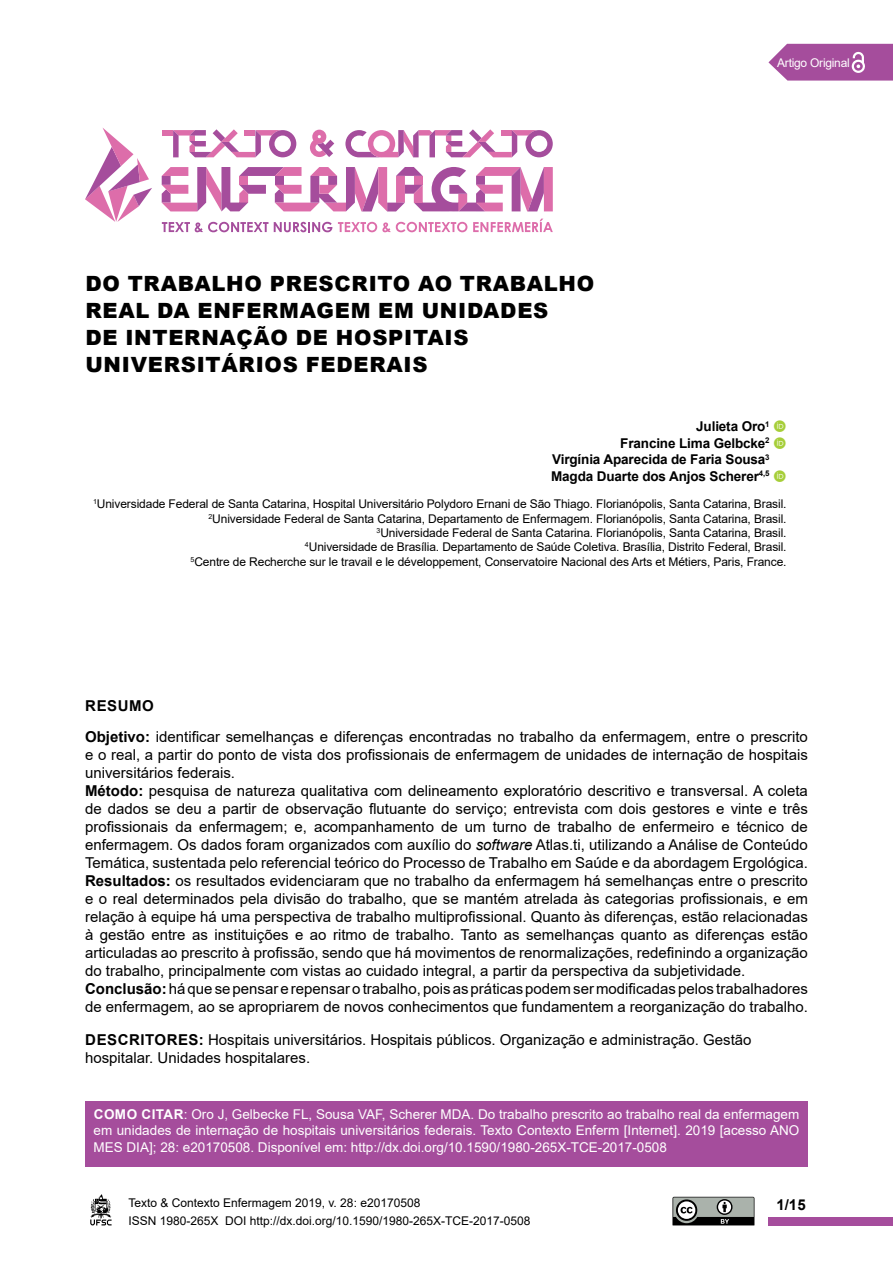
<style>
.page{position:relative;width:893px;height:1263px;background:#fff}
.page>*{position:absolute;margin:0;border:0;box-sizing:border-box;transform-origin:0 0}
.t1{font:900 21px/27px "Arial";letter-spacing:.035em;color:#000}
.t2{font:15px/18px "Arial";color:#000}
.t3{font:700 15px "Arial";color:#000}
.t4{font:13.5px/16.2px "Arial";color:#fff;text-align:justify}
.t5{font:700 13.5px/16.5px "Arial";letter-spacing:-.01em;color:#000;text-align:right}
.t6{font:12px/14.4px "Arial";letter-spacing:-.01em;color:#000}
.t7{font:12px "Arial";letter-spacing:-.02em;color:#fff}
.s1{font-weight:700}
.s2{font-style:italic}
</style>
<div class="page">
<div style="left:769px;top:1217px;width:124px;height:8px;background:#a54d9c"></div>
<svg style="left:90px;top:1194px;width:22px;height:31px"></svg>
<svg style="left:162px;top:167px;width:391px;height:45px"></svg>
<div style="left:162px;top:130px;width:11px;height:6px;background:#dd6daa"></div>
<svg style="left:173px;top:129px;width:123px;height:28px"></svg>
<svg style="left:310px;top:129px;width:243px;height:28px"></svg>
<svg style="left:162px;top:222px;width:106px;height:10px"></svg>
<svg style="left:274px;top:222px;width:58px;height:10px"></svg>
<svg style="left:338px;top:222px;width:129px;height:10px"></svg>
<svg style="left:473px;top:219px;width:80px;height:13px"></svg>
<svg style="left:85px;top:128px;width:67px;height:94px"></svg>
<svg style="left:768px;top:44px;width:125px;height:37px;background:#af61a7"></svg>
<svg style="left:672px;top:1197px;width:83px;height:29px;background:#777b78"></svg>
<div style="left:85px;top:1101px;width:723px;height:66px;background:#a54d9c"></div>
<h1 class="t1" style="left:85px;top:270px;width:510px">DO TRABALHO PRESCRITO AO TRABALHO<br>REAL DA ENFERMAGEM EM UNIDADES<br>DE INTERNAÇÃO DE HOSPITAIS<br>UNIVERSITÁRIOS FEDERAIS</h1>
<p class="t7" style="left:777px;top:54px;width:74px">Artigo Original</p>
<p class="t5" style="left:551px;top:419px;width:220px">Julieta Oro<sup>1<br></sup>Francine Lima Gelbcke<sup>2<br></sup>Virgínia Aparecida de Faria Sousa<sup>3<br></sup>Magda Duarte dos Anjos Scherer<sup>4,5</sup></p>
<p class="t6" style="left:93px;top:497px;width:695px;text-align:right"><sup>1</sup>Universidade Federal de Santa Catarina, Hospital Universitário Polydoro Ernani de São Thiago. Florianópolis, Santa Catarina, Brasil.<br><sup>2</sup>Universidade Federal de Santa Catarina, Departamento de Enfermagem. Florianópolis, Santa Catarina, Brasil.<br><sup>3</sup>Universidade Federal de Santa Catarina. Florianópolis, Santa Catarina, Brasil.<br><sup>4</sup>Universidade de Brasília. Departamento de Saúde Coletiva. Brasília, Distrito Federal, Brasil.<br><sup>5</sup>Centre de Recherche sur le travail e le développement, Conservatoire Nacional des Arts et Métiers, Paris, France.</p>
<p class="t2" style="left:85px;top:691px;width:724px;line-height:30.8px"><span class="s1">RESUMO<br>Objetivo:</span> identificar semelhanças e diferenças encontradas no trabalho da enfermagem, entre o prescrito</p>
<p class="t2" style="left:85px;top:746px;width:724px">e o real, a partir do ponto de vista dos profissionais de enfermagem de unidades de internação de hospitais universitários federais.<br><span class="s1">Método:</span> pesquisa de natureza qualitativa com delineamento exploratório descritivo e transversal. A coleta de dados se deu a partir de observação flutuante do serviço; entrevista com dois gestores e vinte e três profissionais da enfermagem; e, acompanhamento de um turno de trabalho de enfermeiro e técnico de enfermagem. Os dados foram organizados com auxílio do <span class="s2">software</span> Atlas.ti, utilizando a Análise de Conteúdo Temática, sustentada pelo referencial teórico do Processo de Trabalho em Saúde e da abordagem Ergológica.<br><span class="s1">Resultados:</span> os resultados evidenciaram que no trabalho da enfermagem há semelhanças entre o prescrito e o real determinados pela divisão do trabalho, que se mantém atrelada às categorias profissionais, e em relação à equipe há uma perspectiva de trabalho multiprofissional. Quanto às diferenças, estão relacionadas à gestão entre as instituições e ao ritmo de trabalho. Tanto as semelhanças quanto as diferenças estão articuladas ao prescrito à profissão, sendo que há movimentos de renormalizações, redefinindo a organização do trabalho, principalmente com vistas ao cuidado integral, a partir da perspectiva da subjetividade.<br><span class="s1">Conclusão:</span> há que se pensar e repensar o trabalho, pois as práticas podem ser modificadas pelos trabalhadores de enfermagem, ao se apropriarem de novos conhecimentos que fundamentem a reorganização do trabalho.</p>
<p class="t2" style="left:85px;top:1031px;width:668px"><span class="s1">DESCRITORES:</span> Hospitais universitários. Hospitais públicos. Organização e administração. Gestão hospitalar. Unidades hospitalares.</p>
<p class="t4" style="left:94px;top:1106px;width:707px"><span class="s1">COMO CITAR</span>: Oro J, Gelbecke FL, Sousa VAF, Scherer MDA. Do trabalho prescrito ao trabalho real da enfermagem em unidades de internação de hospitais universitários federais. Texto Contexto Enferm [Internet]. 2019 [acesso ANO MES DIA]; 28: e20170508. Disponível em: http://dx.doi.org/10.1590/1980-265X-TCE-2017-0508</p>
<p class="t6" style="left:128px;top:1194px;width:404px;line-height:18px">Texto &amp; Contexto Enfermagem 2019, v. 28: e20170508<br>ISSN 1980-265X DOI http://dx.doi.org/10.1590/1980-265X-TCE-2017-0508</p>
<p class="t3" style="left:776px;top:1194px;width:31px">1/15</p>
</div>
